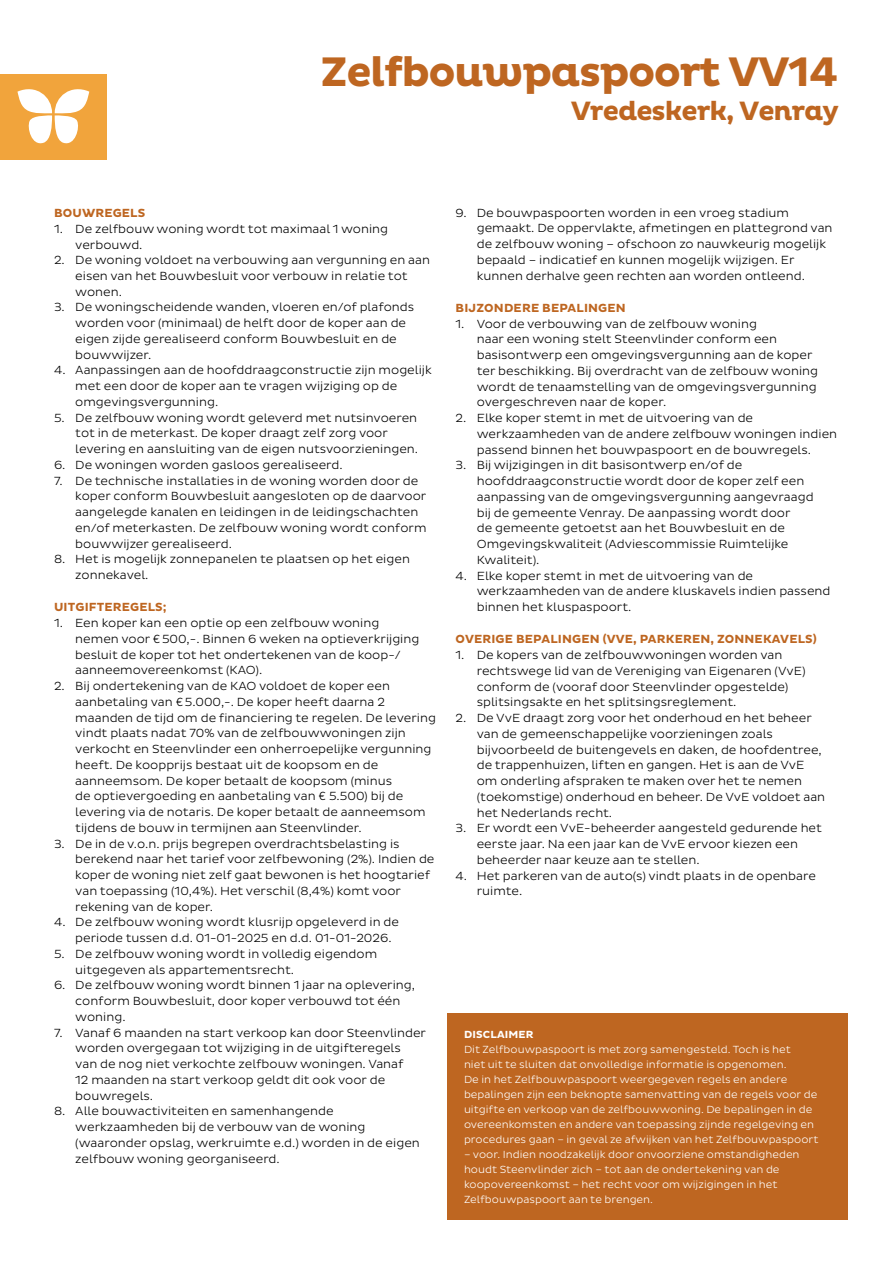
<style>
.page{position:relative;width:893px;height:1263px;background:#fff}
.page>*{position:absolute;margin:0;border:0;box-sizing:border-box;transform-origin:0 0}
.t1{font:700 42px "Pluto";letter-spacing:-.04em;color:#be6621}
.t2{font:700 27px "Pluto";letter-spacing:-.04em;color:#be6621}
.t3{font:300 12px/15.8px "Pluto Sans";color:#000}
.t4{font:700 12px "Pluto Sans";letter-spacing:.015em;color:#be6621}
.t5{font:300 10.5px/15px "Pluto Sans";color:#fff}
.t6{font:700 10.5px "Pluto Sans";letter-spacing:.015em;color:#fff}
</style>
<div class="page">
<div style="left:0;top:74px;width:107px;height:85px;background:#f1a43c"></div>
<svg style="left:17px;top:89px;width:72px;height:55px"></svg>
<div style="left:447px;top:1013px;width:400px;height:207px;background:#be6621"></div>
<h1 class="t1" style="left:320px;top:47px;width:520px">Zelfbouwpaspoort VV14</h1>
<h2 class="t2" style="left:571px;top:95px;width:270px">Vredeskerk, Venray</h2>
<p class="t4" style="left:54px;top:206px;width:93px">BOUWREGELS</p>
<p class="t3" style="left:75px;top:221px;width:314px;text-indent:-21px">1. De zelfbouw woning wordt tot maximaal 1 woning verbouwd.</p>
<p class="t3" style="left:75px;top:252px;width:356px;text-indent:-21px">2. De woning voldoet na verbouwing aan vergunning en aan eisen van het Bouwbesluit voor verbouw in relatie tot wonen.</p>
<p class="t3" style="left:75px;top:300px;width:340px;text-indent:-21px">3. De woningscheidende wanden, vloeren en/of plafonds worden voor (minimaal) de helft door de koper aan de eigen zijde gerealiseerd conform Bouwbesluit en de bouwwijzer.</p>
<p class="t3" style="left:75px;top:363px;width:358px;text-indent:-21px">4. Aanpassingen aan de hoofddraagconstructie zijn mogelijk met een door de koper aan te vragen wijziging op de omgevingsvergunning.</p>
<p class="t3" style="left:75px;top:410px;width:344px;text-indent:-21px">5. De zelfbouw woning wordt geleverd met nutsinvoeren tot in de meterkast. De koper draagt zelf zorg voor levering en aansluiting van de eigen nutsvoorzieningen.</p>
<p class="t3" style="left:54px;top:457px;width:290px">6. De woningen worden gasloos gerealiseerd.</p>
<p class="t3" style="left:75px;top:473px;width:353px;text-indent:-21px">7. De technische installaties in de woning worden door de koper conform Bouwbesluit aangesloten op de daarvoor aangelegde kanalen en leidingen in de leidingschachten en/of meterkasten. De zelfbouw woning wordt conform bouwwijzer gerealiseerd.</p>
<p class="t3" style="left:75px;top:552px;width:336px;text-indent:-21px">8. Het is mogelijk zonnepanelen te plaatsen op het eigen zonnekavel.</p>
<p class="t4" style="left:54px;top:600px;width:114px">UITGIFTEREGELS;</p>
<p class="t3" style="left:75px;top:615px;width:346px;text-indent:-21px">1. Een koper kan een optie op een zelfbouw woning nemen voor €500,-. Binnen 6 weken na optieverkrijging besluit de koper tot het ondertekenen van de koop-/ aanneemovereenkomst (KAO).</p>
<p class="t3" style="left:75px;top:678px;width:362px;text-indent:-21px">2. Bij ondertekening van de KAO voldoet de koper een aanbetaling van €5.000,-. De koper heeft daarna 2 maanden de tijd om de financiering te regelen. De levering vindt plaats nadat 70% van de zelfbouwwoningen zijn verkocht en Steenvlinder een onherroepelijke vergunning heeft. De koopprijs bestaat uit de koopsom en de aanneemsom. De koper betaalt de koopsom (minus<br>de optievergoeding en aanbetaling van € 5.500) bij de levering via de notaris. De koper betaalt de aanneemsom tijdens de bouw in termijnen aan Steenvlinder.</p>
<p class="t3" style="left:75px;top:836px;width:361px;text-indent:-21px">3. De in de v.o.n. prijs begrepen overdrachtsbelasting is berekend naar het tarief voor zelfbewoning (2%). Indien de koper de woning niet zelf gaat bewonen is het hoogtarief van toepassing (10,4%). Het verschil (8,4%) komt voor rekening van de koper.</p>
<p class="t3" style="left:75px;top:914px;width:325px;text-indent:-21px">4. De zelfbouw woning wordt klusrijp opgeleverd in de periode tussen d.d. 01-01-2025 en d.d. 01-01-2026.</p>
<p class="t3" style="left:75px;top:946px;width:303px;text-indent:-21px">5. De zelfbouw woning wordt in volledig eigendom uitgegeven als appartementsrecht.</p>
<p class="t3" style="left:75px;top:977px;width:341px;text-indent:-21px">6. De zelfbouw woning wordt binnen 1 jaar na oplevering, conform Bouwbesluit, door koper verbouwd tot één woning.</p>
<p class="t3" style="left:75px;top:1025px;width:352px;text-indent:-21px">7. Vanaf 6 maanden na start verkoop kan door Steenvlinder worden overgegaan tot wijziging in de uitgifteregels<br>van de nog niet verkochte zelfbouw woningen. Vanaf<br>12 maanden na start verkoop geldt dit ook voor de bouwregels.</p>
<p class="t3" style="left:75px;top:1103px;width:346px;text-indent:-21px">8. Alle bouwactiviteiten en samenhangende werkzaamheden bij de verbouw van de woning (waaronder opslag, werkruimte e.d.) worden in de eigen zelfbouw woning georganiseerd.</p>
<p class="t3" style="left:477px;top:205px;width:357px;text-indent:-21px">9. De bouwpaspoorten worden in een vroeg stadium gemaakt. De oppervlakte, afmetingen en plattegrond van de zelfbouw woning – ofschoon zo nauwkeurig mogelijk bepaald – indicatief en kunnen mogelijk wijzigen. Er kunnen derhalve geen rechten aan worden ontleend.</p>
<p class="t4" style="left:456px;top:301px;width:172px">BIJZONDERE BEPALINGEN</p>
<p class="t3" style="left:477px;top:316px;width:343px;text-indent:-21px">1. Voor de verbouwing van de zelfbouw woning<br>naar een woning stelt Steenvlinder conform een basisontwerp een omgevingsvergunning aan de koper ter beschikking. Bij overdracht van de zelfbouw woning wordt de tenaamstelling van de omgevingsvergunning overgeschreven naar de koper.</p>
<p class="t3" style="left:477px;top:410px;width:362px;text-indent:-21px">2. Elke koper stemt in met de uitvoering van de werkzaamheden van de andere zelfbouw woningen indien passend binnen het bouwpaspoort en de bouwregels.</p>
<p class="t3" style="left:477px;top:457px;width:338px;text-indent:-21px">3. Bij wijzigingen in dit basisontwerp en/of de hoofddraagconstructie wordt door de koper zelf een aanpassing van de omgevingsvergunning aangevraagd bij de gemeente Venray. De aanpassing wordt door<br>de gemeente getoetst aan het Bouwbesluit en de Omgevingskwaliteit (Adviescommissie Ruimtelijke Kwaliteit).</p>
<p class="t3" style="left:477px;top:568px;width:355px;text-indent:-21px">4. Elke koper stemt in met de uitvoering van de werkzaamheden van de andere kluskavels indien passend binnen het kluspaspoort.</p>
<p class="t4" style="left:456px;top:632px;width:363px">OVERIGE BEPALINGEN (VVE, PARKEREN, ZONNEKAVELS)</p>
<p class="t3" style="left:477px;top:647px;width:330px;text-indent:-21px">1. De kopers van de zelfbouwwoningen worden van rechtswege lid van de Vereniging van Eigenaren (VvE) conform de (vooraf door Steenvlinder opgestelde) splitsingsakte en het splitsingsreglement.</p>
<p class="t3" style="left:477px;top:710px;width:350px;text-indent:-21px">2. De VvE draagt zorg voor het onderhoud en het beheer van de gemeenschappelijke voorzieningen zoals bijvoorbeeld de buitengevels en daken, de hoofdentree, de trappenhuizen, liften en gangen. Het is aan de VvE om onderling afspraken te maken over het te nemen (toekomstige) onderhoud en beheer. De VvE voldoet aan het Nederlands recht.</p>
<p class="t3" style="left:477px;top:820px;width:347px;text-indent:-21px">3. Er wordt een VvE-beheerder aangesteld gedurende het eerste jaar. Na een jaar kan de VvE ervoor kiezen een beheerder naar keuze aan te stellen.</p>
<p class="t3" style="left:477px;top:868px;width:341px;text-indent:-21px">4. Het parkeren van de auto(s) vindt plaats in de openbare ruimte.</p>
<p class="t6" style="left:464px;top:1029px;width:71px">DISCLAIMER</p>
<p class="t5" style="left:464px;top:1042px;width:356px">Dit Zelfbouwpaspoort is met zorg samengesteld. Toch is het<br>niet uit te sluiten dat onvolledige informatie is opgenomen.<br>De in het Zelfbouwpaspoort weergegeven regels en andere bepalingen zijn een beknopte samenvatting van de regels voor de uitgifte en verkoop van de zelfbouwwoning. De bepalingen in de overeenkomsten en andere van toepassing zijnde regelgeving en procedures gaan – in geval ze afwijken van het Zelfbouwpaspoort</p>
<p class="t5" style="left:464px;top:1147px;width:337px">– voor. Indien noodzakelijk door onvoorziene omstandigheden houdt Steenvlinder zich – tot aan de ondertekening van de koopovereenkomst – het recht voor om wijzigingen in het Zelfbouwpaspoort aan te brengen.</p>
</div>
